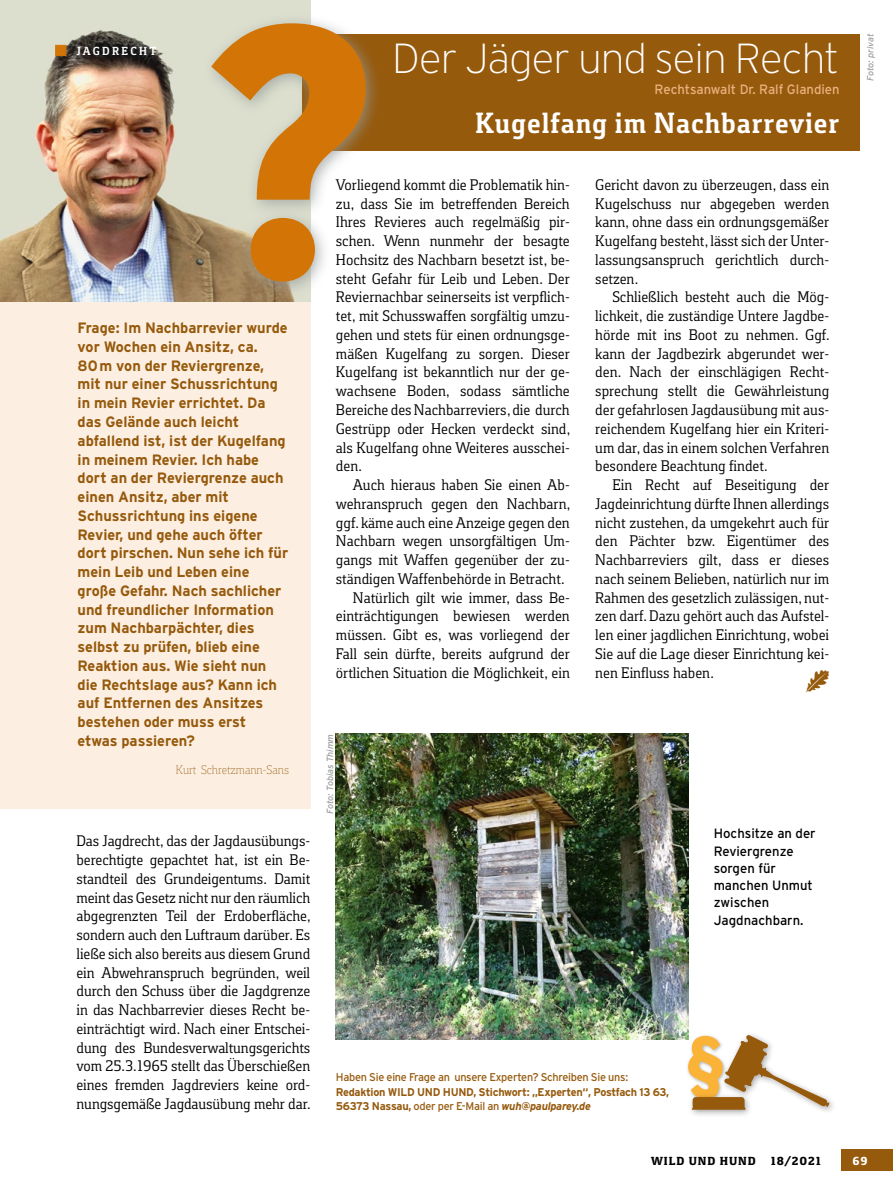
<style>
.page{position:relative;width:893px;height:1191px;background:#fff}
.page>*{position:absolute;margin:0;border:0;box-sizing:border-box;transform-origin:0 0}
.Beratung__Dachzeile{font:900 condensed 357.6px "Parey Interstate";color:#d37407}
.Beratung__Dachzeile-2{font:200 42px "Parey Interstate";letter-spacing:-.02em;color:#fff}
.Eichenblatt{font:32.4px "Wu H Sonderzeichen";color:#965a0d}
.Beratung__Headline{font:700 30px "Foral Pro";letter-spacing:.03em;color:#fff}
.Artikel__Text_Einzug{font:15.75px/18.8px "Foral Pro";color:#000;text-align:justify}
.Artikel__Text_ohne_E{font:15.75px/18.8px "Foral Pro";letter-spacing:-.005em;color:#000;text-align:justify}
.Hundeführer_Frage{font:700 15px/18.8px "Parey Interstate";color:#965a0d}
.Bildunterschrift_lin{font:13.5px/17.2px "Parey Interstate";color:#000}
.Bildunterschrift_lin-2{font:13.5px "Parey Interstate";color:#eab27e}
.Autor_Textende{font:300 12.75px "Foral Pro";color:#965a0d;scale:.96 1}
.t1{font:800 12px "Foral Pro";letter-spacing:.075em;color:#000}
.Rubrikenkopf{font:700 12px "Foral Pro";letter-spacing:.2em;color:#fff}
.t2{font:800 12px "Foral Pro";color:#fff}
.Hundeführer_Hinweis{font:700 11.25px/14.2px "Parey Interstate";letter-spacing:-.025em;color:#965a0d}
.Hundeführer_Hinweis-2{font:italic 700 11.25px "Parey Interstate";letter-spacing:-.025em;color:#965a0d}
.Fotonachweis{font:italic 9px "Parey Interstate";color:#9c9c9c}
.s1{font-weight:400}
.s2{font-style:normal}
.s3{font-weight:400;font-style:normal}
</style>
<div class="page">
<img style="left:0;top:0;width:310px;height:302px">
<div style="left:302px;top:34px;width:558px;height:116px;background:#965a0d"></div>
<div style="left:202px;top:12px;width:181px;height:287px;background:#959b98;opacity:.75"></div>
<div style="left:0;top:302px;width:310px;height:507px;background:#fcefe1"></div>
<img style="left:336px;top:734px;width:352px;height:305px">
<svg style="left:55px;top:45px;width:12px;height:11px"></svg>
<div style="left:685px;top:1033px;width:42px;height:69px;background:#959b98;opacity:.75"></div>
<div style="left:687px;top:1030px;width:150px;height:87px;background:#000;opacity:.35"></div>
<svg style="left:688px;top:1034px;width:141px;height:75px"></svg>
<div style="left:842px;top:1149px;width:51px;height:21px;background:#965a0d"></div>
<p class="Beratung__Dachzeile" style="left:206px;top:-46px;width:169px">?</p>
<p class="Rubrikenkopf" style="left:77px;top:44px;width:82px">JAGDRECHT</p>
<p class="Beratung__Dachzeile-2" style="left:392px;top:35px;width:449px">Der Jäger und sein Recht</p>
<p class="Beratung__Headline" style="left:475px;top:105px;width:366px">Kugelfang im Nachbarrevier</p>
<p class="Bildunterschrift_lin-2" style="left:655px;top:82px;width:186px">Rechtsanwalt Dr. Ralf Glandien</p>
<p class="Artikel__Text_Einzug" style="left:595px;top:175px;width:235px">Gericht davon zu überzeugen, dass ein Kugelschuss nur abgegeben werden kann, ohne dass ein ordnungsgemäßer Kugelfang besteht, lässt sich der Unter&shy;lassungsanspruch gerichtlich durch&shy;setzen.</p>
<p class="Artikel__Text_Einzug" style="left:595px;top:287px;width:236px;text-indent:17px">Schließlich besteht auch die Mög&shy;lichkeit, die zuständige Untere Jagdbe&shy;hörde mit ins Boot zu nehmen. Ggf. kann der Jagdbezirk abgerundet wer&shy;den. Nach der einschlägigen Recht&shy;sprechung stellt die Gewährleistung der gefahrlosen Jagdausübung mit aus&shy;reichendem Kugelfang hier ein Kriteri&shy;um dar, das in einem solchen Verfahren besondere Beachtung findet.</p>
<p class="Artikel__Text_Einzug" style="left:595px;top:475px;width:235px;text-indent:17px">Ein Recht auf Beseitigung der Jagdeinrichtung dürfte Ihnen allerdings nicht zustehen, da umgekehrt auch für den Pächter bzw. Eigentümer des Nachbarreviers gilt, dass er dieses nach seinem Belieben, natürlich nur im Rahmen des gesetzlich zulässigen, nut&shy;zen darf. Dazu gehört auch das Aufstel&shy;len einer jagdlichen Einrichtung, wobei Sie auf die Lage dieser Einrichtung kei&shy;nen Einfluss haben.</p>
<p class="Artikel__Text_ohne_E" style="left:336px;top:175px;width:236px">Vorliegend kommt die Problematik hin&shy;zu, dass Sie im betreffenden Bereich Ihres Revieres auch regelmäßig pir&shy;schen. Wenn nunmehr der besagte Hochsitz des Nachbarn besetzt ist, be&shy;steht Gefahr für Leib und Leben. Der Reviernachbar seinerseits ist verpflich&shy;tet, mit Schusswaffen sorgfältig umzu&shy;gehen und stets für einen ordnungsge&shy;mäßen Kugelfang zu sorgen. Dieser Kugelfang ist bekanntlich nur der ge&shy;wachsene Boden, sodass sämtliche Bereiche des Nachbarreviers, die durch Gestrüpp oder Hecken verdeckt sind, als Kugelfang ohne Weiteres ausschei&shy;den.</p>
<p class="Artikel__Text_Einzug" style="left:336px;top:475px;width:236px;text-indent:17px">Auch hieraus haben Sie einen Ab&shy;wehranspruch gegen den Nachbarn, ggf. käme auch eine Anzeige gegen den Nachbarn wegen unsorgfältigen Um&shy;gangs mit Waffen gegenüber der zu&shy;ständigen Waffenbehörde in Betracht.</p>
<p class="Artikel__Text_Einzug" style="left:336px;top:587px;width:235px;text-indent:17px">Natürlich gilt wie immer, dass Be&shy;einträchtigungen bewiesen werden müssen. Gibt es, was vorliegend der Fall sein dürfte, bereits aufgrund der örtlichen Situation die Möglichkeit, ein</p>
<p class="Hundeführer_Frage" style="left:78px;top:318px;width:212px">Frage: Im Nachbarrevier wurde vor Wochen ein Ansitz, ca.</p>
<p class="Hundeführer_Frage" style="left:78px;top:356px;width:212px">80m von der Reviergrenze, mit nur einer Schussrichtung in mein Revier errichtet. Da das Gelände auch leicht abfallend ist, ist der Kugelfang in meinem Revier. Ich habe dort an der Reviergrenze auch einen Ansitz, aber mit<br>Schussrichtung ins eigene<br>Revier, und gehe auch öfter dort pirschen. Nun sehe ich für mein Leib und Leben eine große Gefahr. Nach sachlicher und freundlicher Information zum Nachbarpächter, dies selbst zu prüfen, blieb eine<br>Reaktion aus. Wie sieht nun die Rechtslage aus? Kann ich auf Entfernen des Ansitzes bestehen oder muss erst etwas passieren?</p>
<p class="Autor_Textende" style="left:176px;top:761px;width:119px">Kurt Schretzmann-Sans</p>
<p class="Eichenblatt" style="left:806px;top:662px;width:24px">e</p>
<p class="Fotonachweis" style="left:325px;top:813px;width:81px;rotate:-90deg">Foto: Tobias Thimm</p>
<p class="Artikel__Text_ohne_E" style="left:77px;top:831px;width:236px">Das Jagdrecht, das der Jagdausübungs&shy;berechtigte gepachtet hat, ist ein Be&shy;standteil des Grundeigentums. Damit meint das Gesetz nicht nur den räumlich abgegrenzten Teil der Erdoberfläche, sondern auch den Luftraum darüber. Es ließe sich also bereits aus diesem Grund ein Abwehranspruch begründen, weil durch den Schuss über die Jagdgrenze in das Nachbarrevier dieses Recht be&shy;einträchtigt wird. Nach einer Entschei&shy;dung des Bundesverwaltungsgerichts vom 25.3.1965 stellt das Überschießen eines fremden Jagdreviers keine ord&shy;nungsgemäße Jagdausübung mehr dar.</p>
<p class="Hundeführer_Hinweis" style="left:336px;top:1070px;width:335px"><span class="s1">Haben Sie eine Frage an unsere Experten? Schreiben Sie uns:<br></span>Redaktion WILD UND HUND, Stichwort: „Experten“, Postfach 13 63,</p>
<p class="Hundeführer_Hinweis-2" style="left:336px;top:1099px;width:256px"><span class="s2">56373 Nassau,</span> <span class="s3">oder per E-Mail an</span> wuh@paulparey.de</p>
<p class="Bildunterschrift_lin" style="left:714px;top:825px;width:104px">Hochsitze an der<br>Reviergrenze sorgen für manchen Unmut zwischen<br>Jagdnachbarn.</p>
<p class="Fotonachweis" style="left:865px;top:81px;width:49px;rotate:-90deg">Foto: privat</p>
<p class="t1" style="left:651px;top:1153px;width:106px">WILD UND HUND</p>
<p class="t1" style="left:771px;top:1153px;width:52px">18/2021</p>
<p class="t2" style="left:852px;top:1153px;width:17px">69</p>
</div>
